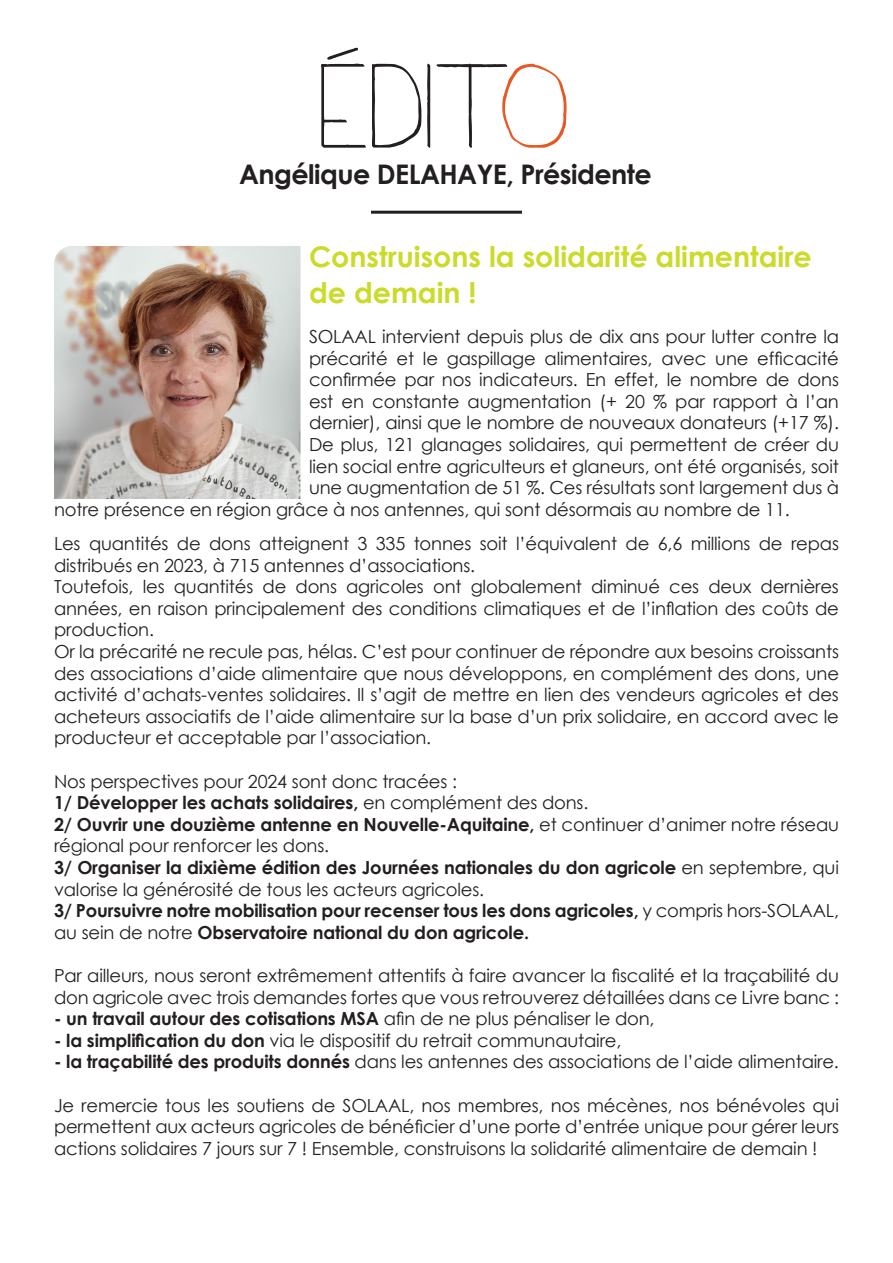
<style>
.page{position:relative;width:893px;height:1263px;background:#fff}
.page>*{position:absolute;margin:0;border:0;box-sizing:border-box;transform-origin:0 0}
.t1{font:120px "Frenchy";color:#231f20}
.t2{font:700 28.5px/36px "Century Gothic";color:#cadb2a}
.t3{font:700 27px "Century Gothic";letter-spacing:-.02em;color:#231f20}
.t4{font:18px/21.6px "Century Gothic";letter-spacing:-.01em;color:#231f20}
.t5{font:700 18px/21.6px "Century Gothic";letter-spacing:-.01em;color:#231f20}
.s1{color:#e75824}
.s2{font-weight:400}
.s3{font-weight:700}
</style>
<div class="page">
<img style="left:54px;top:246px;width:246px;height:253px">
<hr style="left:371px;top:211px;width:151px;height:3px;background:#231f20">
<p class="t1" style="left:321px;top:45px;width:252px">édit<span class="s1">o</span></p>
<p class="t3" style="left:239px;top:154px;width:414px">Angélique DELAHAYE, Présidente</p>
<p class="t2" style="left:309px;top:238px;width:504px">Construisons la solidarité alimentaire de demain !</p>
<p class="t4" style="left:309px;top:325px;width:531px">SOLAAL intervient depuis plus de dix ans pour lutter contre la</p>
<p class="t4" style="left:309px;top:347px;width:531px">précarité et le gaspillage alimentaires, avec une efficacité</p>
<p class="t4" style="left:309px;top:369px;width:531px">confirmée par nos indicateurs. En effet, le nombre de dons</p>
<p class="t4" style="left:309px;top:390px;width:531px">est en constante augmentation (+ 20 % par rapport à l’an</p>
<p class="t4" style="left:309px;top:412px;width:531px">dernier), ainsi que le nombre de nouveaux donateurs (+17 %).</p>
<p class="t4" style="left:309px;top:433px;width:531px">De plus, 121 glanages solidaires, qui permettent de créer du</p>
<p class="t4" style="left:309px;top:455px;width:531px">lien social entre agriculteurs et glaneurs, ont été organisés, soit</p>
<p class="t4" style="left:309px;top:477px;width:531px">une augmentation de 51 %. Ces résultats sont largement dus à</p>
<p class="t4" style="left:54px;top:498px;width:737px">notre présence en région grâce à nos antennes, qui sont désormais au nombre de 11.</p>
<p class="t4" style="left:54px;top:532px;width:786px">Les quantités de dons atteignent 3 335 tonnes soit l’équivalent de 6,6 millions de repas distribués en 2023, à 715 antennes d’associations.</p>
<p class="t4" style="left:54px;top:576px;width:786px;text-align:justify">Toutefois, les quantités de dons agricoles ont globalement diminué ces deux dernières années, en raison principalement des conditions climatiques et de l’inflation des coûts de production.</p>
<p class="t4" style="left:54px;top:640px;width:786px;text-align:justify">Or la précarité ne recule pas, hélas. C’est pour continuer de répondre aux besoins croissants des associations d’aide alimentaire que nous développons, en complément des dons, une activité d’achats-ventes solidaires. Il s’agit de mettre en lien des vendeurs agricoles et des acheteurs associatifs de l’aide alimentaire sur la base d’un prix solidaire, en accord avec le producteur et acceptable par l’association.</p>
<p class="t4" style="left:54px;top:770px;width:405px">Nos perspectives pour 2024 sont donc tracées :</p>
<p class="t5" style="left:54px;top:791px;width:536px">1/ Développer les achats solidaires, <span class="s2">en complément des dons.</span></p>
<p class="t4" style="left:54px;top:813px;width:786px"><span class="s3">2/ Ouvrir une douzième antenne en Nouvelle-Aquitaine,</span> et continuer d’animer notre réseau régional pour renforcer les dons.</p>
<p class="t5" style="left:54px;top:856px;width:786px">3/ Organiser la dixième édition des Journées nationales du don agricole <span class="s2">en septembre, qui valorise la générosité de tous les acteurs agricoles.</span></p>
<p class="t5" style="left:54px;top:899px;width:786px">3/ Poursuivre notre mobilisation pour recenser tous les dons agricoles, <span class="s2">y compris hors-SOLAAL, au sein de notre</span> Observatoire national du don agricole.</p>
<p class="t4" style="left:54px;top:964px;width:786px">Par ailleurs, nous seront extrêmement attentifs à faire avancer la fiscalité et la traçabilité du don agricole avec trois demandes fortes que vous retrouverez détaillées dans ce Livre banc :</p>
<p class="t5" style="left:54px;top:1007px;width:602px">- un travail autour des cotisations MSA <span class="s2">afin de ne plus pénaliser le don,</span></p>
<p class="t4" style="left:54px;top:1029px;width:569px"><span class="s3">- la simplification du don</span> via le dispositif du retrait communautaire,</p>
<p class="t4" style="left:54px;top:1051px;width:786px"><span class="s3">- la traçabilité des produits donnés</span> dans les antennes des associations de l’aide alimentaire.</p>
<p class="t4" style="left:54px;top:1094px;width:786px;text-align:justify">Je remercie tous les soutiens de SOLAAL, nos membres, nos mécènes, nos bénévoles qui permettent aux acteurs agricoles de bénéficier d’une porte d’entrée unique pour gérer leurs actions solidaires 7 jours sur 7 ! Ensemble, construisons la solidarité alimentaire de demain !</p>
</div>
